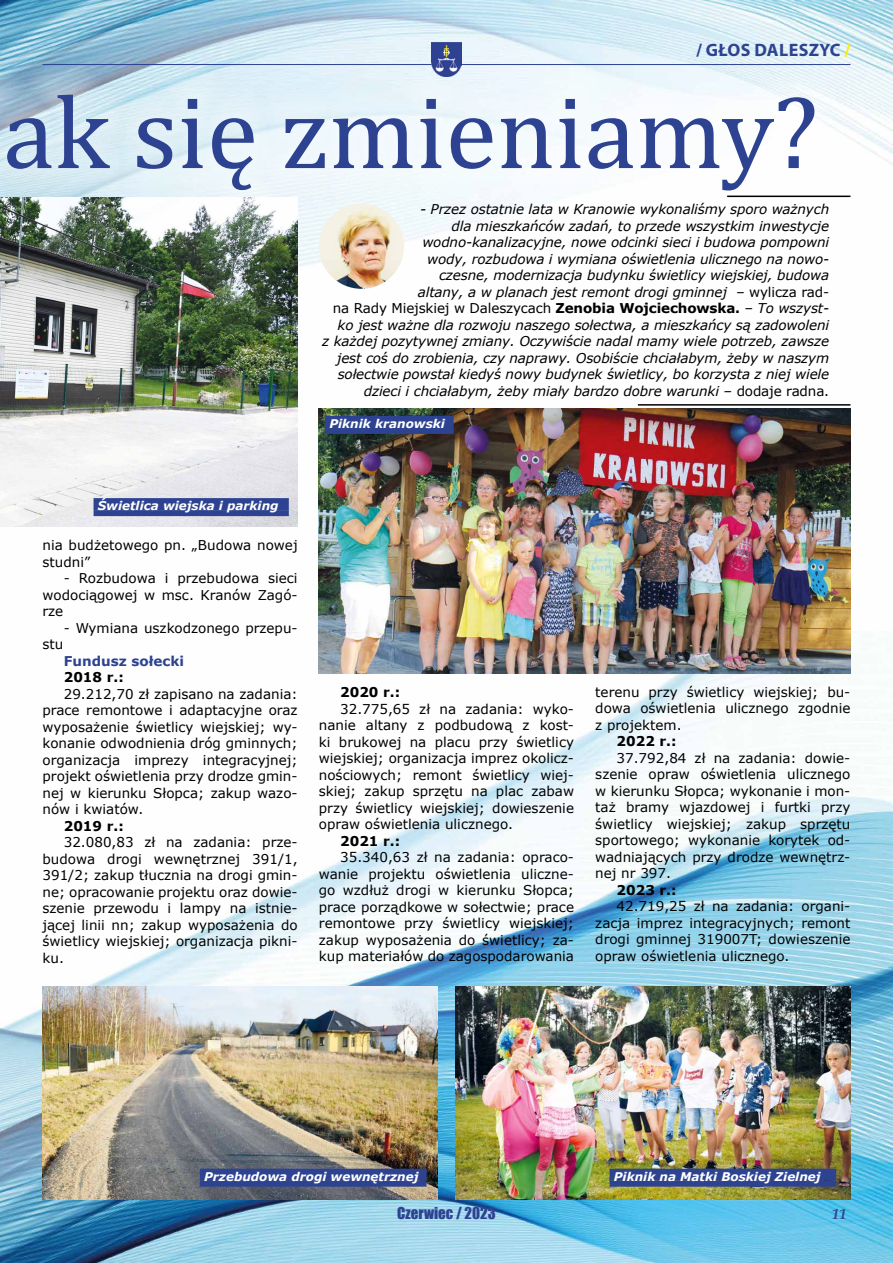
<style>
.page{position:relative;width:893px;height:1263px;background:#fff}
.page>*{position:absolute;margin:0;border:0;box-sizing:border-box;transform-origin:0 0}
.t1{font:105px "Cambria";color:#2d4391}
.t2{font:700 18px "Myriad Pro";letter-spacing:.02em;color:#2d4391}
.t3{font:15px "Impact";color:#2d4391}
.t4{font:italic 700 15px "Palatino Linotype";color:#2d4391}
.t5{font:13.5px/16.5px "Verdana";color:#000;text-align:justify}
.t6{font:italic 13.5px/16.5px "Verdana";letter-spacing:-.01em;color:#000;text-align:right}
.t7{font:700 13.5px "Verdana";color:#000}
.t8{font:700 13.5px "Verdana";color:#2d4391}
.t9{font:italic 700 12px "Verdana";color:#fff}
.s1{color:#ffed00}
.s2{font-style:normal}
.s3{font-weight:700;font-style:normal}
</style>
<div class="page">
<img style="left:0;top:0;width:893px;height:1263px">
<div style="left:0;top:48px;width:848px;height:176px;background:#fff;opacity:.75"></div>
<hr style="left:43px;top:64px;width:807px;height:1px;background:#2d4391">
<hr style="left:727px;top:196px;width:123px;height:1px;background:#000">
<hr style="left:638px;top:404px;width:212px;height:2px;background:#000">
<img style="left:319px;top:204px;width:85px;height:85px;border-radius:43px">
<img style="left:0;top:197px;width:298px;height:329px">
<img style="left:319px;top:408px;width:531px;height:265px">
<img style="left:43px;top:986px;width:395px;height:213px">
<div style="left:325px;top:416px;width:129px;height:12px;background:#2d4391"></div>
<div style="left:325px;top:428px;width:129px;height:6px;background:#2d4391"></div>
<div style="left:200px;top:1169px;width:226px;height:12px;background:#2d4391"></div>
<div style="left:200px;top:1181px;width:226px;height:6px;background:#2d4391"></div>
<div style="left:94px;top:498px;width:195px;height:12px;background:#2d4391"></div>
<div style="left:94px;top:510px;width:195px;height:6px;background:#2d4391"></div>
<img style="left:455px;top:986px;width:395px;height:213px">
<div style="left:610px;top:1169px;width:226px;height:12px;background:#2d4391"></div>
<div style="left:610px;top:1181px;width:226px;height:6px;background:#2d4391"></div>
<h2 class="t2" style="left:696px;top:38px;width:156px">/ GŁOS DALESZYC <span class="s1">/</span></h2>
<h1 class="t1" style="left:3px;top:70px;width:817px">ak się zmieniamy?</h1>
<p class="t6" style="left:322px;top:201px;width:508px">- Przez ostatnie lata w Kranowie wykonaliśmy sporo ważnych<br>dla mieszkańców zadań, to przede wszystkim inwestycje wodno-kanalizacyjne, nowe odcinki sieci i budowa pompowni<br>wody, rozbudowa i wymiana oświetlenia ulicznego na nowo-<br>czesne, modernizacja budynku świetlicy wiejskiej, budowa<br>altany, a w planach jest remont drogi gminnej – <span class="s2">wylicza rad-<br>na Rady Miejskiej w Daleszycach</span> <span class="s3">Zenobia Wojciechowska.</span> – To wszyst&shy;ko jest ważne dla rozwoju naszego sołectwa, a mieszkańcy są zadowoleni<br>z każdej pozytywnej zmiany. Oczywiście nadal mamy wiele potrzeb, zawsze jest coś do zrobienia, czy naprawy. Osobiście chciałabym, żeby w naszym sołectwie powstał kiedyś nowy budynek świetlicy, bo korzysta z niej wiele dzieci i chciałabym, żeby miały bardzo dobre warunki – <span class="s2">dodaje radna.</span></p>
<p class="t9" style="left:329px;top:415px;width:117px">Piknik kranowski</p>
<p class="t9" style="left:98px;top:497px;width:182px">Świetlica wiejska i parking</p>
<p class="t5" style="left:43px;top:537px;width:257px">nia budżetowego pn. „Budowa nowej studni”</p>
<p class="t5" style="left:43px;top:570px;width:257px;text-indent:21px">- Rozbudowa i przebudowa sieci wodociągowej w msc. Kranów Zagó&shy;rze</p>
<p class="t5" style="left:64px;top:620px;width:235px">- Wymiana uszkodzonego przepu-</p>
<p class="t5" style="left:43px;top:636px;width:22px">stu</p>
<p class="t8" style="left:64px;top:651px;width:122px">Fundusz sołecki</p>
<p class="t7" style="left:64px;top:668px;width:62px">2018 r.:</p>
<p class="t5" style="left:43px;top:685px;width:257px;text-indent:21px">29.212,70 zł zapisano na zadania: prace remontowe i adaptacyjne oraz wyposażenie świetlicy wiejskiej; wy&shy;konanie odwodnienia dróg gminnych; organizacja imprezy integracyjnej; projekt oświetlenia przy drodze gmin&shy;nej w kierunku Słopca; zakup wazo&shy;nów i kwiatów.</p>
<p class="t7" style="left:64px;top:816px;width:62px">2019 r.:</p>
<p class="t5" style="left:43px;top:834px;width:257px;text-indent:21px">32.080,83 zł na zadania: prze&shy;budowa drogi wewnętrznej 391/1, 391/2; zakup tłucznia na drogi gmin&shy;ne; opracowanie projektu oraz dowie&shy;szenie przewodu i lampy na istnie&shy;jącej linii nn; zakup wyposażenia do świetlicy wiejskiej; organizacja pikni&shy;ku.</p>
<p class="t7" style="left:340px;top:682px;width:62px">2020 r.:</p>
<p class="t5" style="left:319px;top:700px;width:257px;text-indent:21px">32.775,65 zł na zadania: wyko&shy;nanie altany z podbudową z kost&shy;ki brukowej na placu przy świetlicy wiejskiej; organizacja imprez okolicz&shy;nościowych; remont świetlicy wiej&shy;skiej; zakup sprzętu na plac zabaw przy świetlicy wiejskiej; dowieszenie opraw oświetlenia ulicznego.</p>
<p class="t7" style="left:340px;top:831px;width:62px">2021 r.:</p>
<p class="t5" style="left:319px;top:849px;width:257px;text-indent:21px">35.340,63 zł na zadania: opraco&shy;wanie projektu oświetlenia uliczne&shy;go wzdłuż drogi w kierunku Słopca; prace porządkowe w sołectwie; prace remontowe przy świetlicy wiejskiej; zakup wyposażenia do świetlicy; za&shy;kup materiałów do zagospodarowania</p>
<p class="t5" style="left:595px;top:684px;width:257px">terenu przy świetlicy wiejskiej; bu&shy;dowa oświetlenia ulicznego zgodnie z projektem.</p>
<p class="t7" style="left:617px;top:732px;width:62px">2022 r.:</p>
<p class="t5" style="left:595px;top:750px;width:257px;text-indent:21px">37.792,84 zł na zadania: dowie&shy;szenie opraw oświetlenia ulicznego w kierunku Słopca; wykonanie i mon&shy;taż bramy wjazdowej i furtki przy świetlicy wiejskiej; zakup sprzętu sportowego; wykonanie korytek od&shy;wadniających przy drodze wewnętrz&shy;nej nr 397.</p>
<p class="t7" style="left:616px;top:880px;width:62px">2023 r.:</p>
<p class="t5" style="left:595px;top:898px;width:257px;text-indent:21px">42.719,25 zł na zadania: organi&shy;zacja imprez integracyjnych; remont drogi gminnej 319007T; dowieszenie opraw oświetlenia ulicznego.</p>
<p class="t9" style="left:204px;top:1168px;width:216px">Przebudowa drogi wewnętrznej</p>
<p class="t9" style="left:614px;top:1168px;width:208px">Piknik na Matki Boskiej Zielnej</p>
<p class="t3" style="left:414px;top:1202px;width:66px">Maj / 2023</p>
<p class="t3" style="left:397px;top:1202px;width:100px">Czerwiec / 023</p>
<p class="t4" style="left:832px;top:1202px;width:16px">11</p>
</div>
